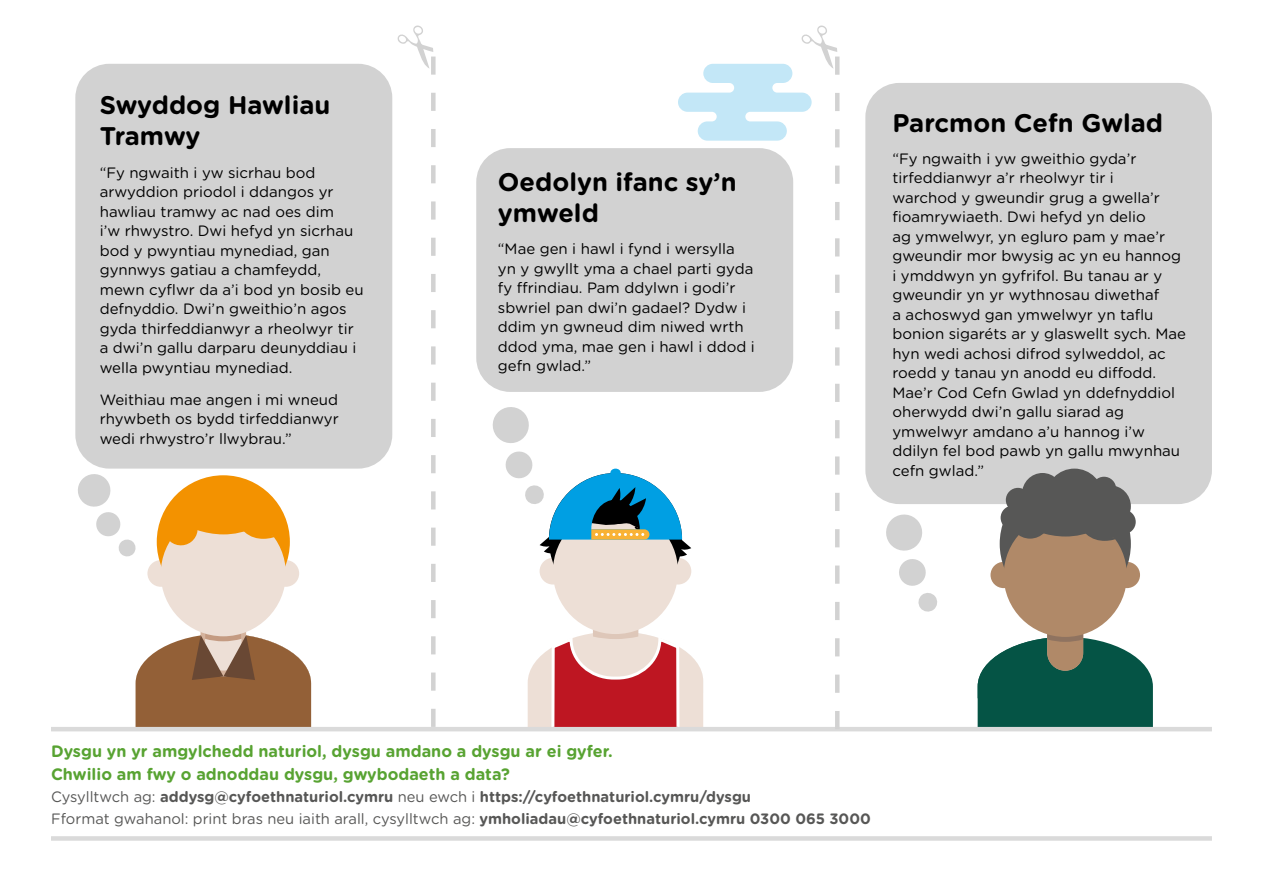
<style>
.page{position:relative;width:1263px;height:893px;background:#fff}
.page>*{position:absolute;margin:0;border:0;box-sizing:border-box;transform-origin:0 0}
.t1{font:700 25.5px/31.5px "Gotham Rounded";color:#000}
.BODY_TEXT{font:700 16.5px "Gotham Rounded";color:#58a332}
.t2{font:15px/19.5px "Gotham Rounded";color:#000}
.BODY_TEXT-2{font:15px "Gotham Rounded";color:#575756}
.BODY_TEXT-3{font:700 15px "Gotham Rounded";color:#575756}
.s1{font-weight:400}
.s2{font-weight:700}
</style>
<div class="page">
<div style="left:865px;top:83px;width:347px;height:421px;background:#d2d2d2;border-radius:34px"></div>
<svg style="left:886px;top:514px;width:51px;height:98px"></svg>
<div style="left:75px;top:64px;width:317px;height:405px;background:#d2d2d2;border-radius:34px"></div>
<div style="left:476px;top:148px;width:317px;height:244px;background:#d2d2d2;border-radius:34px"></div>
<svg style="left:78px;top:474px;width:58px;height:83px"></svg>
<div style="left:147px;top:560px;width:27px;height:27px;background:#eddfd6;border-radius:50%"></div>
<div style="left:272px;top:560px;width:27px;height:27px;background:#eddfd6;border-radius:50%"></div>
<div style="left:157px;top:475px;width:133px;height:133px;background:#f39200;border-radius:50%"></div>
<div style="left:161px;top:511px;width:125px;height:125px;background:#eddfd6;border-radius:50%"></div>
<svg style="left:162px;top:489px;width:116px;height:59px"></svg>
<svg style="left:136px;top:624px;width:175px;height:103px"></svg>
<hr style="left:51px;top:727px;width:1161px;height:4px;background:#dadada">
<div style="left:51px;top:836px;width:1161px;height:5px;background:#dadada"></div>
<svg style="left:978px;top:629px;width:175px;height:98px"></svg>
<div style="left:990px;top:562px;width:27px;height:26px;background:#b08968;border-radius:50%"></div>
<div style="left:1114px;top:562px;width:26px;height:26px;background:#b08968;border-radius:50%"></div>
<div style="left:1000px;top:478px;width:131px;height:131px;background:#575756;border-radius:50%"></div>
<div style="left:1004px;top:514px;width:123px;height:123px;background:#b08968;border-radius:50%"></div>
<svg style="left:1012px;top:516px;width:107px;height:29px"></svg>
<div style="left:1111px;top:510px;width:25px;height:24px;background:#575756;border-radius:50%"></div>
<div style="left:1090px;top:485px;width:41px;height:42px;background:#575756;border-radius:50%"></div>
<div style="left:1092px;top:477px;width:24px;height:24px;background:#575756;border-radius:50%"></div>
<div style="left:1046px;top:469px;width:57px;height:57px;background:#575756;border-radius:50%"></div>
<div style="left:1022px;top:473px;width:41px;height:42px;background:#575756;border-radius:50%"></div>
<div style="left:1006px;top:488px;width:24px;height:24px;background:#575756;border-radius:50%"></div>
<div style="left:1000px;top:506px;width:25px;height:24px;background:#575756;border-radius:50%"></div>
<div style="left:1009px;top:497px;width:41px;height:42px;background:#575756;border-radius:50%"></div>
<svg style="left:397px;top:25px;width:39px;height:702px"></svg>
<svg style="left:490px;top:25px;width:349px;height:702px"></svg>
<p class="t1" style="left:100px;top:88px;width:232px">Swyddog Hawliau<br>Tramwy</p>
<p class="t2" style="left:100px;top:162px;width:265px">“Fy ngwaith i yw sicrhau bod arwyddion priodol i ddangos yr hawliau tramwy ac nad oes dim<br>i’w rhwystro. Dwi hefyd yn sicrhau bod y pwyntiau mynediad, gan gynnwys gatiau a chamfeydd, mewn cyflwr da a’i bod yn bosib eu defnyddio. Dwi’n gweithio’n agos gyda thirfeddianwyr a rheolwyr tir a dwi’n gallu darparu deunyddiau i wella pwyntiau mynediad.</p>
<p class="t2" style="left:100px;top:389px;width:241px;text-align:justify">Weithiau mae angen i mi wneud rhywbeth os bydd tirfeddianwyr wedi rhwystro’r llwybrau.”</p>
<p class="t1" style="left:498px;top:165px;width:240px">Oedolyn ifanc sy’n ymweld</p>
<p class="t2" style="left:498px;top:239px;width:258px">“Mae gen i hawl i fynd i wersylla yn y gwyllt yma a chael parti gyda fy ffrindiau. Pam ddylwn i godi’r sbwriel pan dwi’n gadael? Dydw i ddim yn gwneud dim niwed wrth ddod yma, mae gen i hawl i ddod i gefn gwlad.”</p>
<p class="t1" style="left:892px;top:106px;width:272px">Parcmon Cefn Gwlad</p>
<p class="t2" style="left:892px;top:148px;width:295px">“Fy ngwaith i yw gweithio gyda’r tirfeddianwyr a’r rheolwyr tir i<br>warchod y gweundir grug a gwella’r fioamrywiaeth. Dwi hefyd yn delio<br>ag ymwelwyr, yn egluro pam y mae’r gweundir mor bwysig ac yn eu hannog i ymddwyn yn gyfrifol. Bu tanau ar y gweundir yn yr wythnosau diwethaf<br>a achoswyd gan ymwelwyr yn taflu bonion sigaréts ar y glaswellt sych. Mae hyn wedi achosi difrod sylweddol, ac roedd y tanau yn anodd eu diffodd.<br>Mae’r Cod Cefn Gwlad yn ddefnyddiol oherwydd dwi’n gallu siarad ag ymwelwyr amdano a’u hannog i’w ddilyn fel bod pawb yn gallu mwynhau cefn gwlad.”</p>
<p class="BODY_TEXT" style="left:51px;top:739px;width:563px">Dysgu yn yr amgylchedd naturiol, dysgu amdano a dysgu ar ei gyfer.</p>
<p class="BODY_TEXT" style="left:51px;top:762px;width:460px">Chwilio am fwy o adnoddau dysgu, gwybodaeth a data?</p>
<p class="BODY_TEXT-3" style="left:51px;top:785px;width:701px"><span class="s1">Cysylltwch ag:</span> addysg@cyfoethnaturiol.cymru <span class="s1">neu ewch i</span> https://cyfoethnaturiol.cymru/dysgu</p>
<p class="BODY_TEXT-2" style="left:51px;top:808px;width:821px">Fformat gwahanol: print bras neu iaith arall, cysylltwch ag: <span class="s2">ymholiadau@cyfoethnaturiol.cymru 0300 065 3000</span></p>
</div>
